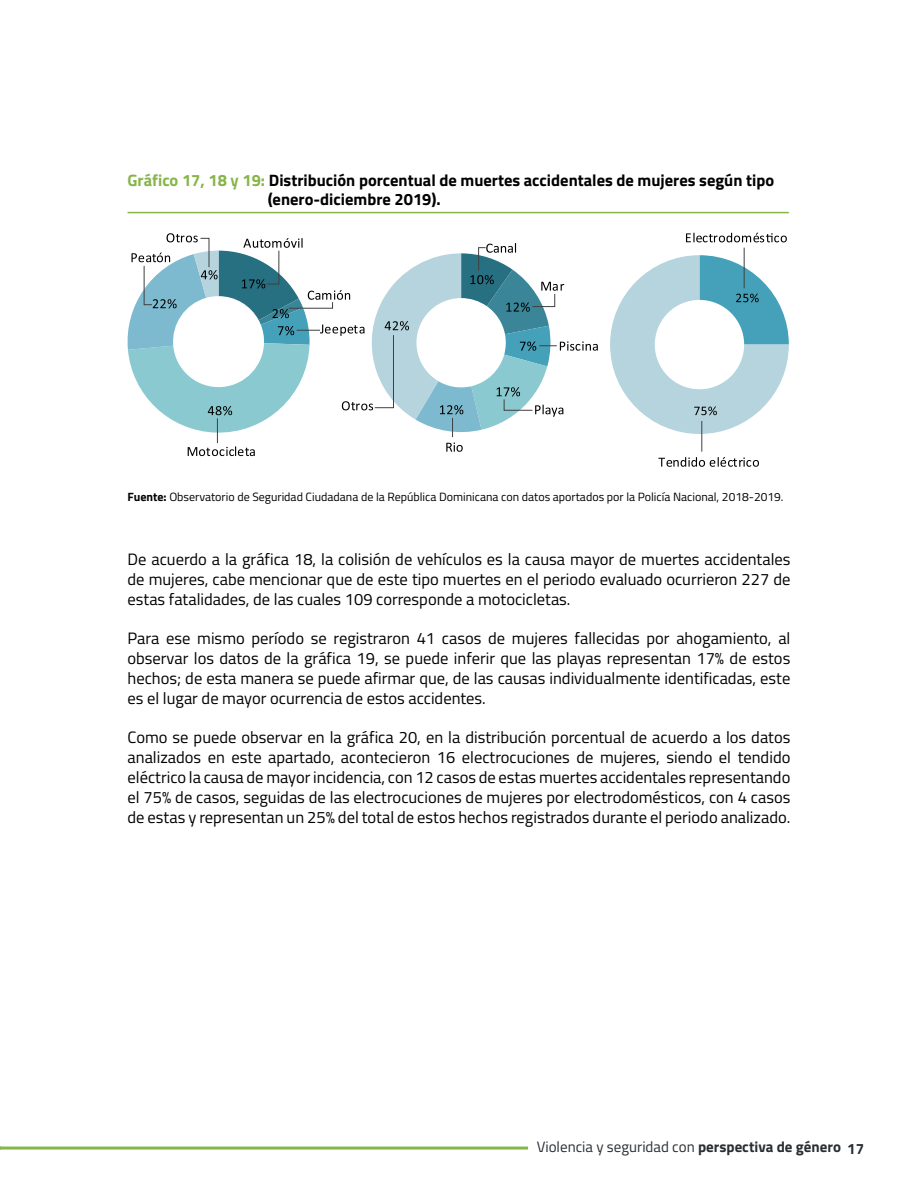
<style>
.page{position:relative;width:918px;height:1188px;background:#fff}
.page>*{position:absolute;margin:0;border:0;box-sizing:border-box;transform-origin:0 0}
.t1{font:16.5px/19.8px "Titillium";color:#000;text-align:justify}
.t2{font:700 16.5px/19.8px "Titillium";color:#000}
.t3{font:15px "Titillium";color:#2a2f33}
.t4{font:12px "Titillium";color:#000}
.s1{color:#87b549}
.s2{font-weight:700}
</style>
<div class="page">
<hr style="left:0;top:1147px;width:528px;height:3px;background:#87b549">
<hr style="left:128px;top:212px;width:661px;height:1px;background:#87b549">
<svg style="left:188px;top:452px;width:67px;height:4px"></svg>
<svg style="left:127px;top:233px;width:83px;height:159px"></svg>
<svg style="left:745px;top:267px;width:44px;height:155px"></svg>
<svg style="left:686px;top:233px;width:101px;height:9px"></svg>
<svg style="left:658px;top:457px;width:101px;height:10px"></svg>
<svg style="left:143px;top:238px;width:602px;height:214px"></svg>
<p class="t2" style="left:268px;top:169px;width:508px;text-indent:-140px"><span class="s1">Gráfico 17, 18 y 19:</span> Distribución porcentual de muertes accidentales de mujeres según tipo (enero-diciembre 2019).</p>
<p class="t4" style="left:128px;top:488px;width:658px"><span class="s2">Fuente:</span> Observatorio de Seguridad Ciudadana de la República Dominicana con datos aportados por la Policía Nacional, 2018-2019.</p>
<p class="t1" style="left:128px;top:549px;width:664px">De acuerdo a la gráfica 18, la colisión de vehículos es la causa mayor de muertes accidentales de mujeres, cabe mencionar que de este tipo muertes en el periodo evaluado ocurrieron 227 de estas fatalidades, de las cuales 109 corresponde a motocicletas.</p>
<p class="t1" style="left:128px;top:628px;width:664px">Para ese mismo período se registraron 41 casos de mujeres fallecidas por ahogamiento, al observar los datos de la gráfica 19, se puede inferir que las playas representan 17% de estos hechos; de esta manera se puede afirmar que, de las causas individualmente identificadas, este es el lugar de mayor ocurrencia de estos accidentes.</p>
<p class="t1" style="left:128px;top:727px;width:664px">Como se puede observar en la gráfica 20, en la distribución porcentual de acuerdo a los datos analizados en este apartado, acontecieron 16 electrocuciones de mujeres, siendo el tendido eléctrico la causa de mayor incidencia, con 12 casos de estas muertes accidentales representando el 75% de casos, seguidas de las electrocuciones de mujeres por electrodomésticos, con 4 casos de estas y representan un 25% del total de estos hechos registrados durante el periodo analizado.</p>
<p class="t3" style="left:537px;top:1136px;width:329px">Violencia y seguridad con <span class="s2">perspectiva de género 17</span></p>
</div>
